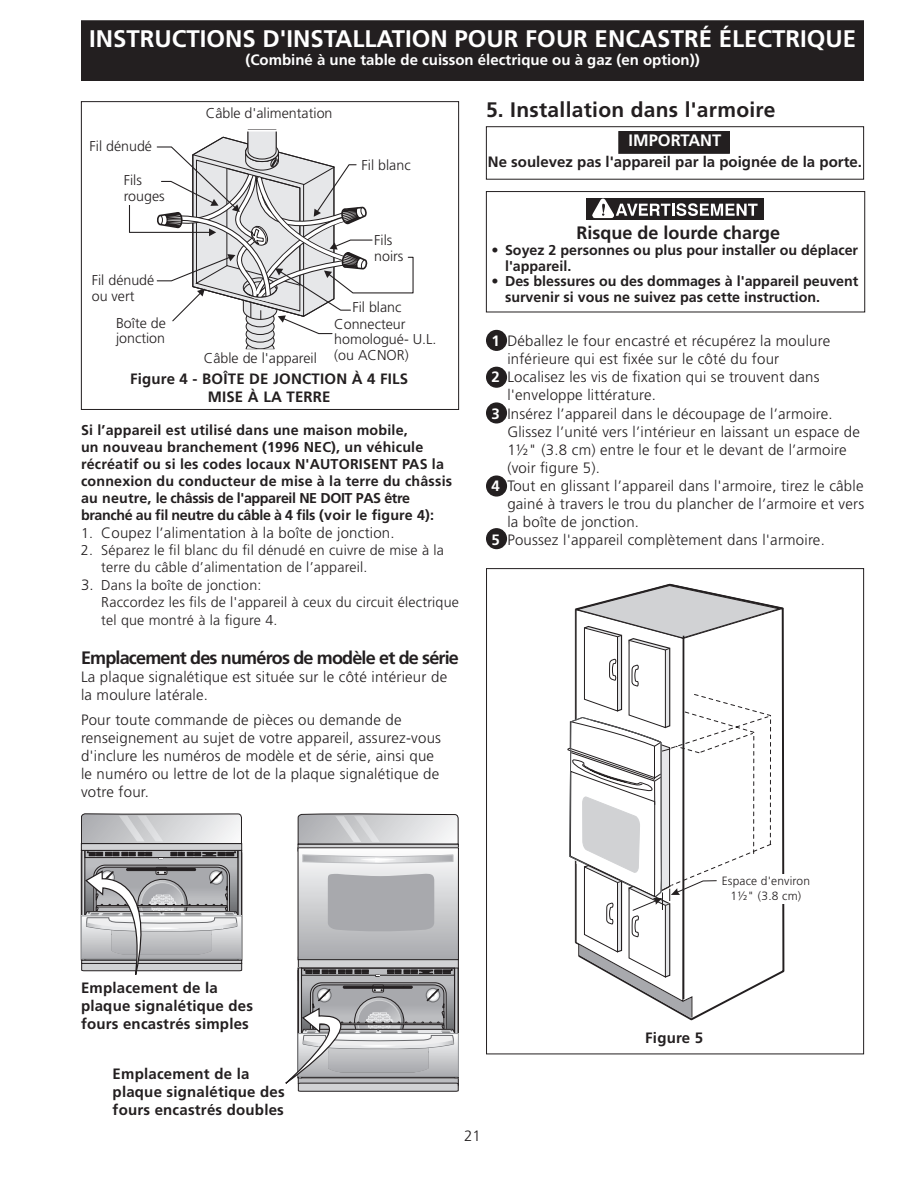
<style>
.page{position:relative;width:918px;height:1188px;background:#fff}
.page>*{position:absolute;margin:0;border:0;box-sizing:border-box;transform-origin:0 0}
.t1{font:700 24px "Frutiger";color:#fff}
.t2{font:700 21px "Frutiger";letter-spacing:.015em;color:#231f20}
.t3{font:700 18px "Frutiger";letter-spacing:-.045em;color:#231f20}
.t4{font:700 18px "Frutiger";color:#231f20}
.t5{font:700 16.5px "Frutiger";color:#fff}
.t6{font:300 15px/18px "Frutiger";letter-spacing:.015em;color:#231f20}
.t7{font:700 15px/18px "Frutiger";letter-spacing:.015em;color:#231f20}
.t8{font:700 15px "Frutiger";color:#fff}
.t9{font:700 14.25px/17.1px "Frutiger";color:#231f20}
.t10{font:300 14.25px/15.8px "Frutiger";letter-spacing:.015em;color:#231f20}
.t11{font:300 12px/14.4px "Frutiger";letter-spacing:.015em;color:#231f20;text-align:center}
.s1{font-size:14.25px}
.s2{font-size:15px}
.s3{font-weight:700;color:#fff}
</style>
<div class="page">
<div style="left:82px;top:21px;width:781px;height:59px;background:#231f20"></div>
<div style="left:81px;top:20px;width:783px;height:61px;border:2px solid #231f20"></div>
<div style="left:81px;top:850px;width:4px;height:110px;border:1px solid #231f20"></div>
<div style="left:238px;top:850px;width:4px;height:110px;border:1px solid #231f20"></div>
<svg style="left:87px;top:852px;width:149px;height:13px"></svg>
<svg style="left:171px;top:852px;width:65px;height:4px"></svg>
<svg style="left:87px;top:852px;width:65px;height:4px"></svg>
<div style="left:85px;top:850px;width:153px;height:8px;border:1px solid #231f20"></div>
<svg style="left:81px;top:844px;width:161px;height:6px"></svg>
<hr style="left:81px;top:850px;width:1px;height:110px;background:#231f20">
<hr style="left:241px;top:850px;width:1px;height:110px;background:#231f20">
<svg style="left:81px;top:813px;width:161px;height:31px;background:#c6c7c9"></svg>
<svg style="left:81px;top:865px;width:161px;height:110px;background:#b0b0b2"></svg>
<svg style="left:298px;top:845px;width:160px;height:3px"></svg>
<svg style="left:298px;top:957px;width:161px;height:11px"></svg>
<svg style="left:303px;top:970px;width:150px;height:13px"></svg>
<svg style="left:387px;top:970px;width:65px;height:3px"></svg>
<svg style="left:304px;top:970px;width:65px;height:3px"></svg>
<div style="left:302px;top:968px;width:152px;height:7px;border:1px solid #231f20"></div>
<hr style="left:298px;top:968px;width:1px;height:110px;background:#231f20">
<hr style="left:458px;top:968px;width:1px;height:110px;background:#231f20">
<div style="left:298px;top:848px;width:160px;height:112px;background:linear-gradient(to bottom,#fcfcfc,#a8a9ad)"></div>
<div style="left:298px;top:848px;width:160px;height:112px;border:1px solid #231f20"></div>
<div style="left:328px;top:873px;width:106px;height:59px;background:#a8a9ad"></div>
<svg style="left:302px;top:854px;width:151px;height:10px"></svg>
<svg style="left:285px;top:983px;width:174px;height:109px;background:#b2b3b5"></svg>
<svg style="left:298px;top:813px;width:161px;height:32px;background:#c5c6c8"></svg>
<svg style="left:245px;top:129px;width:32px;height:220px"></svg>
<svg style="left:129px;top:130px;width:285px;height:205px"></svg>
<div style="left:81px;top:101px;width:378px;height:309px;border:1px solid #231f20"></div>
<div style="left:124px;top:194px;width:17px;height:11px;background:#fff"></div>
<div style="left:487px;top:367px;width:19px;height:20px;background:#231f20;border-radius:50%"></div>
<div style="left:486px;top:367px;width:21px;height:21px;border:2px solid #231f20;border-radius:50%"></div>
<div style="left:487px;top:403px;width:19px;height:20px;background:#231f20;border-radius:50%"></div>
<div style="left:486px;top:402px;width:21px;height:22px;border:2px solid #231f20;border-radius:50%"></div>
<div style="left:487px;top:476px;width:19px;height:20px;background:#231f20;border-radius:50%"></div>
<div style="left:486px;top:475px;width:21px;height:22px;border:2px solid #231f20;border-radius:50%"></div>
<div style="left:487px;top:529px;width:19px;height:19px;background:#231f20;border-radius:50%"></div>
<div style="left:486px;top:528px;width:21px;height:21px;border:2px solid #231f20;border-radius:50%"></div>
<div style="left:487px;top:331px;width:19px;height:19px;background:#231f20;border-radius:50%"></div>
<div style="left:486px;top:330px;width:21px;height:21px;border:2px solid #231f20;border-radius:50%"></div>
<div style="left:619px;top:132px;width:110px;height:21px;background:#231f20"></div>
<div style="left:618px;top:131px;width:112px;height:23px;border:2px solid #231f20"></div>
<div style="left:486px;top:191px;width:379px;height:121px;border:1px solid #231f20"></div>
<div style="left:586px;top:198px;width:178px;height:22px;background:#231f20"></div>
<svg style="left:592px;top:198px;width:166px;height:21px"></svg>
<div style="left:486px;top:126px;width:378px;height:54px;border:1px solid #231f20"></div>
<svg style="left:567px;top:583px;width:218px;height:436px"></svg>
<div style="left:748px;top:875px;width:58px;height:29px;background:#fff"></div>
<h1 class="t1" style="left:89px;top:24px;width:768px">INSTRUCTIONS D'INSTALLATION POUR FOUR ENCASTRÉ ÉLECTRIQUE</h1>
<p class="t8" style="left:245px;top:51px;width:456px">(Combiné à une table de cuisson électrique ou à gaz (en option))</p>
<p class="t10" style="left:90px;top:138px;width:64px">Fil dénudé</p>
<p class="t10" style="left:124px;top:172px;width:42px">Fils rouges</p>
<p class="t10" style="left:92px;top:273px;width:64px">Fil dénudé ou vert</p>
<p class="t10" style="left:116px;top:315px;width:51px">Boîte de jonction</p>
<p class="t10" style="left:206px;top:106px;width:128px">Câble d'alimentation</p>
<p class="t10" style="left:362px;top:157px;width:51px">Fil blanc</p>
<p class="t10" style="left:374px;top:233px;width:31px">Fils noirs</p>
<p class="t10" style="left:352px;top:299px;width:51px">Fil blanc</p>
<p class="t10" style="left:204px;top:351px;width:114px">Câble de l'appareil</p>
<p class="t10" style="left:334px;top:316px;width:104px">Connecteur homologué- U.L. (ou ACNOR)</p>
<p class="t7" style="left:130px;top:370px;width:280px;text-align:center">Figure 4 - BOÎTE DE JONCTION À 4 FILS<br>MISE À LA TERRE</p>
<p class="t9" style="left:81px;top:421px;width:344px">Si l’appareil est utilisé dans une maison mobile, un nouveau branchement (1996 NEC), un véhicule récréatif ou si les codes locaux n'autorisent</p>
<p class="t9" style="left:81px;top:455px;width:373px;text-indent:351px">la connexion du conducteur de mise à la terre du châssis au neutre, le châssis de l'appareil NE DOIT PAS être branché au fil neutre du câble à 4 fils (voir le figure 4):</p>
<p class="t6" style="left:81px;top:524px;width:315px"><span class="s1">1.</span> Coupez l’alimentation à la boîte de jonction.</p>
<p class="t10" style="left:101px;top:542px;width:344px;line-height:17.1px;text-indent:-20px">2. Séparez le fil blanc du fil dénudé en cuivre de mise à la terre du câble d’alimentation de l’appareil.</p>
<p class="t10" style="left:101px;top:577px;width:359px;line-height:17.1px;text-indent:-20px"><span class="s2">3.</span> Dans la boîte de jonction:<br>Raccordez les fils de l'appareil à ceux du circuit électrique tel que montré à la figure 4.</p>
<p class="t3" style="left:81px;top:647px;width:379px">Emplacement des numéros de modèle et de série</p>
<p class="t6" style="left:81px;top:668px;width:368px">La plaque signalétique est située sur le côté intérieur de la moulure latérale.</p>
<p class="t6" style="left:81px;top:711px;width:362px">Pour toute commande de pièces ou demande de renseignement au sujet de votre appareil, assurez-vous d'inclure les numéros de modèle et de série, ainsi que le numéro ou lettre de lot de la plaque signalétique de votre four.</p>
<p class="t9" style="left:402px;top:455px;width:9px">pas</p>
<h2 class="t2" style="left:486px;top:97px;width:291px">5. Installation dans l'armoire</h2>
<p class="t5" style="left:629px;top:130px;width:94px">IMPORTANT</p>
<p class="t7" style="left:488px;top:153px;width:376px">Ne soulevez pas l'appareil par la poignée de la porte.</p>
<p class="t4" style="left:576px;top:223px;width:205px">Risque de lourde charge</p>
<p class="t9" style="left:505px;top:242px;width:355px;line-height:15.8px;text-indent:-13px">• Soyez 2 personnes ou plus pour installer ou déplacer l'appareil.</p>
<p class="t9" style="left:505px;top:274px;width:355px;line-height:15.6px;text-indent:-13px">• Des blessures ou des dommages à l'appareil peuvent survenir si vous ne suivez pas cette instruction.</p>
<p class="t6" style="left:491px;top:332px;width:340px"><span class="s3">1</span> Déballez le four encastré et récupérez la moulure</p>
<p class="t6" style="left:507px;top:350px;width:273px">inférieure qui est fixée sur le côté du four</p>
<p class="t6" style="left:491px;top:368px;width:330px"><span class="s3">2</span> Localisez les vis de fixation qui se trouvent dans</p>
<p class="t6" style="left:507px;top:386px;width:150px">l'enveloppe littérature.</p>
<p class="t6" style="left:491px;top:405px;width:343px"><span class="s3">3</span> Insérez l’appareil dans le découpage de l’armoire.</p>
<p class="t6" style="left:507px;top:423px;width:354px">Glissez l’unité vers l’intérieur en laissant un espace de</p>
<p class="t6" style="left:507px;top:441px;width:341px">1½" (3.8 cm) entre le four et le devant de l’armoire</p>
<p class="t6" style="left:507px;top:459px;width:94px">(voir figure 5).</p>
<p class="t6" style="left:491px;top:477px;width:374px"><span class="s3">4</span> Tout en glissant l’appareil dans l'armoire, tirez le câble</p>
<p class="t6" style="left:507px;top:495px;width:358px">gainé à travers le trou du plancher de l’armoire et vers</p>
<p class="t6" style="left:507px;top:513px;width:133px">la boîte de jonction.</p>
<p class="t6" style="left:491px;top:531px;width:335px"><span class="s3">5</span> Poussez l'appareil complètement dans l'armoire.</p>
<p class="t11" style="left:722px;top:874px;width:90px">Espace d'environ<br>1½" (3.8 cm)</p>
<p class="t7" style="left:81px;top:979px;width:174px">Emplacement de la plaque signalétique des fours encastrés simples</p>
<p class="t7" style="left:113px;top:1064px;width:174px">Emplacement de la plaque signalétique des fours encastrés doubles</p>
<p class="t6" style="left:464px;top:1127px;width:18px">21</p>
<p class="t7" style="left:645px;top:1029px;width:59px">Figure 5</p>
</div>
